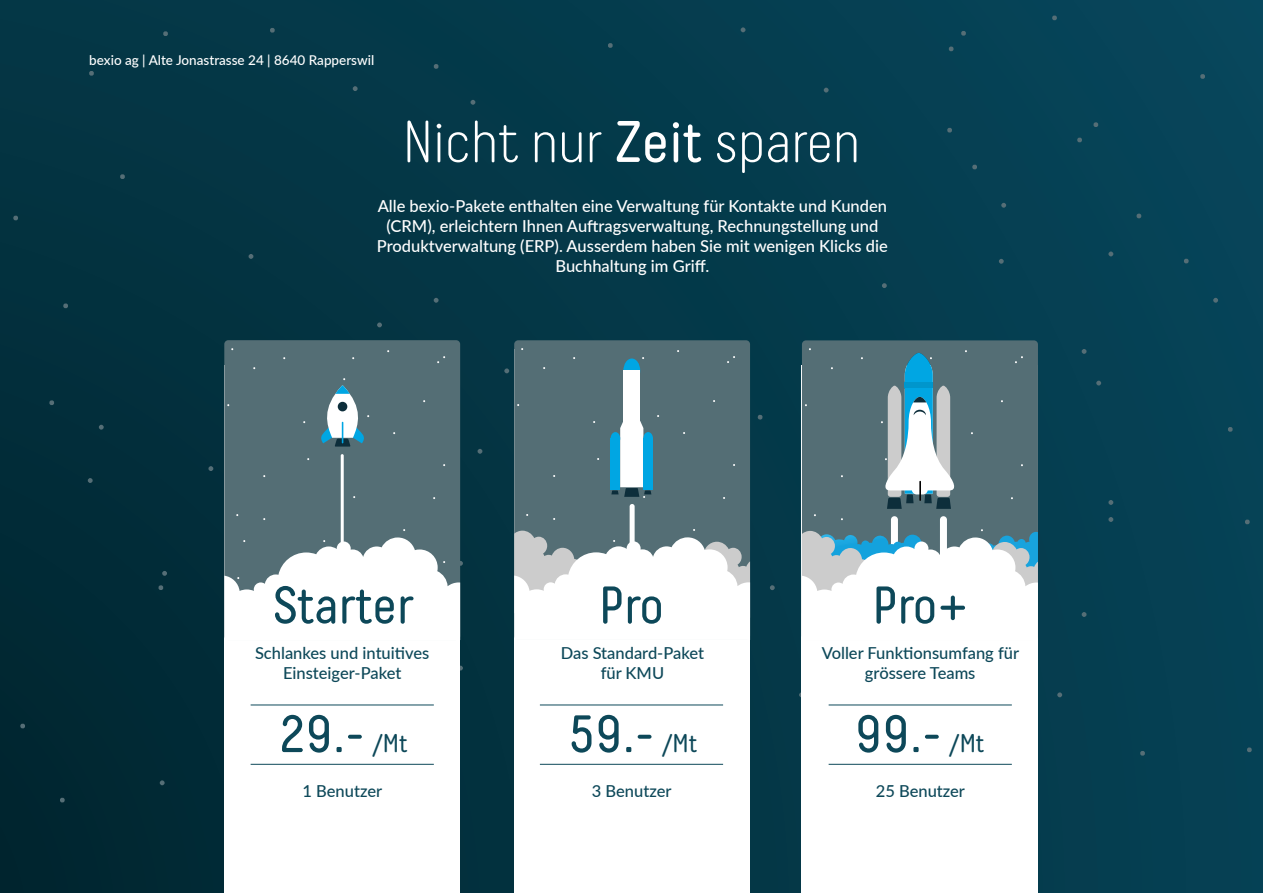
<style>
.page{position:relative;width:1263px;height:893px;background:#fff}
.page>*{position:absolute;margin:0;border:0;box-sizing:border-box;transform-origin:0 0}
.t1{font:300 58.5px "Decima Round";color:#fff}
.t2{font:52.5px "Decima Round";color:#0d4859}
.t3{font:500 16.5px/19.8px "Lato";color:#fff;text-align:center}
.t4{font:500 16.5px/19.8px "Lato";color:#0d4859;text-align:center}
.t5{font:500 13.5px "Lato";color:#fff}
.s1{font-weight:400}
.s2{font-size:25.5px}
</style>
<div class="page">
<div style="left:0;top:0;width:1263px;height:893px;background:linear-gradient(to right,#032f3b,#064458)"></div>
<svg style="left:882px;top:283px;width:5px;height:5px"></svg>
<svg style="left:249px;top:254px;width:4px;height:5px"></svg>
<svg style="left:504px;top:368px;width:5px;height:5px"></svg>
<svg style="left:757px;top:414px;width:6px;height:6px"></svg>
<svg style="left:434px;top:298px;width:5px;height:5px"></svg>
<svg style="left:1096px;top:381px;width:5px;height:4px"></svg>
<svg style="left:1082px;top:349px;width:4px;height:5px"></svg>
<svg style="left:741px;top:27px;width:4px;height:5px"></svg>
<svg style="left:1082px;top:612px;width:4px;height:5px"></svg>
<svg style="left:1108px;top:517px;width:5px;height:5px"></svg>
<svg style="left:1108px;top:500px;width:5px;height:5px"></svg>
<svg style="left:1057px;top:692px;width:5px;height:5px"></svg>
<svg style="left:999px;top:259px;width:5px;height:5px"></svg>
<svg style="left:1001px;top:203px;width:5px;height:5px"></svg>
<svg style="left:1108px;top:252px;width:5px;height:4px"></svg>
<svg style="left:1213px;top:298px;width:5px;height:5px"></svg>
<svg style="left:1245px;top:519px;width:5px;height:6px"></svg>
<svg style="left:1247px;top:747px;width:5px;height:5px"></svg>
<svg style="left:1140px;top:751px;width:5px;height:5px"></svg>
<svg style="left:1227px;top:427px;width:6px;height:5px"></svg>
<svg style="left:1183px;top:258px;width:6px;height:6px"></svg>
<svg style="left:377px;top:322px;width:5px;height:5px"></svg>
<svg style="left:353px;top:86px;width:5px;height:5px"></svg>
<svg style="left:49px;top:400px;width:5px;height:5px"></svg>
<svg style="left:63px;top:303px;width:5px;height:5px"></svg>
<svg style="left:13px;top:215px;width:5px;height:6px"></svg>
<svg style="left:120px;top:174px;width:5px;height:5px"></svg>
<svg style="left:89px;top:71px;width:5px;height:5px"></svg>
<svg style="left:163px;top:31px;width:5px;height:5px"></svg>
<svg style="left:270px;top:28px;width:5px;height:5px"></svg>
<svg style="left:158px;top:585px;width:6px;height:5px"></svg>
<svg style="left:20px;top:723px;width:5px;height:6px"></svg>
<svg style="left:60px;top:797px;width:5px;height:6px"></svg>
<svg style="left:99px;top:425px;width:5px;height:5px"></svg>
<svg style="left:88px;top:478px;width:5px;height:5px"></svg>
<svg style="left:208px;top:466px;width:5px;height:5px"></svg>
<svg style="left:162px;top:571px;width:5px;height:5px"></svg>
<svg style="left:470px;top:100px;width:5px;height:5px"></svg>
<svg style="left:433px;top:64px;width:6px;height:5px"></svg>
<svg style="left:608px;top:43px;width:5px;height:5px"></svg>
<svg style="left:1077px;top:137px;width:5px;height:6px"></svg>
<svg style="left:824px;top:88px;width:5px;height:5px"></svg>
<svg style="left:961px;top:31px;width:5px;height:5px"></svg>
<svg style="left:947px;top:128px;width:5px;height:5px"></svg>
<svg style="left:972px;top:164px;width:5px;height:6px"></svg>
<svg style="left:1200px;top:74px;width:5px;height:5px"></svg>
<svg style="left:1136px;top:213px;width:5px;height:6px"></svg>
<svg style="left:1093px;top:122px;width:5px;height:5px"></svg>
<svg style="left:1052px;top:15px;width:5px;height:6px"></svg>
<svg style="left:948px;top:46px;width:6px;height:6px"></svg>
<svg style="left:160px;top:780px;width:5px;height:5px"></svg>
<svg style="left:460px;top:666px;width:3px;height:4px"></svg>
<svg style="left:770px;top:585px;width:5px;height:5px"></svg>
<svg style="left:477px;top:449px;width:5px;height:5px"></svg>
<svg style="left:224px;top:340px;width:236px;height:553px"></svg>
<svg style="left:515px;top:340px;width:236px;height:553px"></svg>
<svg style="left:801px;top:340px;width:236px;height:553px"></svg>
<p class="t5" style="left:89px;top:50px;width:286px">bexio ag | Alte Jonastrasse 24 | 8640 Rapperswil</p>
<h1 class="t1" style="left:403px;top:109px;width:459px">Nicht nur <span class="s1">Zeit</span> sparen</h1>
<p class="t3" style="left:377px;top:196px;width:512px">Alle bexio-Pakete enthalten eine Verwaltung für Kontakte und Kunden (CRM), erleichtern Ihnen Auftragsverwaltung, Rechnungstellung und Produktverwaltung (ERP). Ausserdem haben Sie mit wenigen Klicks die Buchhaltung im Griff.</p>
<h2 class="t2" style="left:273px;top:575px;width:142px">Starter</h2>
<h2 class="t2" style="left:599px;top:575px;width:67px">Pro</h2>
<h2 class="t2" style="left:872px;top:575px;width:97px">Pro+</h2>
<p class="t4" style="left:255px;top:643px;width:176px">Schlankes und intuitives<br>Einsteiger-Paket</p>
<p class="t4" style="left:561px;top:643px;width:145px">Das Standard-Paket für KMU</p>
<p class="t4" style="left:822px;top:643px;width:199px">Voller Funktionsumfang für grössere Teams</p>
<h2 class="t2" style="left:278px;top:704px;width:131px">29.- <span class="s2">/Mt</span></h2>
<h2 class="t2" style="left:568px;top:704px;width:131px">59.- <span class="s2">/Mt</span></h2>
<h2 class="t2" style="left:855px;top:704px;width:131px">99.- <span class="s2">/Mt</span></h2>
<p class="t4" style="left:303px;top:780px;width:81px">1 Benutzer</p>
<p class="t4" style="left:592px;top:780px;width:81px">3 Benutzer</p>
<p class="t4" style="left:876px;top:780px;width:91px">25 Benutzer</p>
</div>
